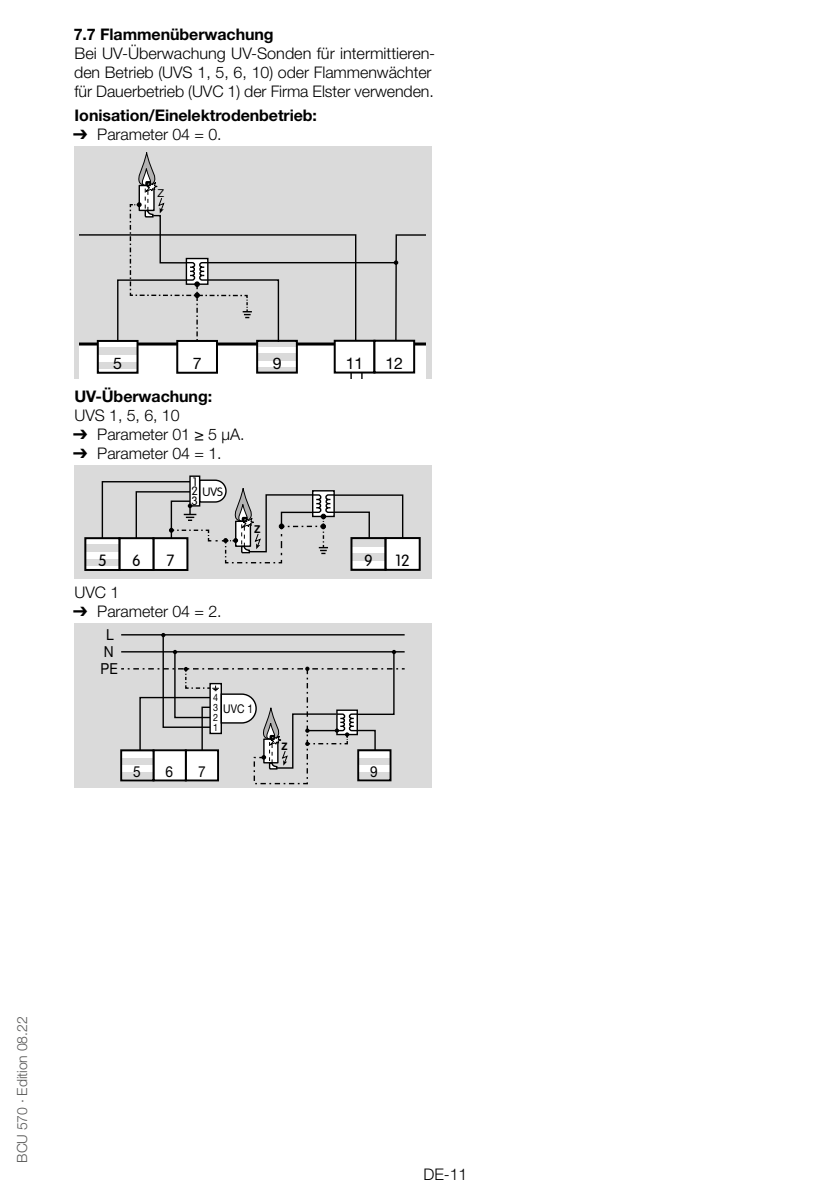
<style>
.page{position:relative;width:840px;height:1191px;background:#fff}
.page>*{position:absolute;margin:0;border:0;box-sizing:border-box;transform-origin:0 0}
.t1{font:300 16px/19.2px "Helvetica Neue LT Pro";letter-spacing:-.005em;color:#000}
.t2{font:700 16px "Helvetica Neue LT Pro";letter-spacing:-.005em;color:#000}
.t3{font:16px "Helvetica Neue LT Pro";color:#000}
.t4{font:300 16px "VAG Rounded Std";color:#000}
.t5{font:15.2px/16.8px "Helvetica Neue LT Pro";color:#000;scale:.9 1}
.t6{font:300 14px "Helvetica Neue LT Pro";letter-spacing:-.005em;color:#575756}
.t7{font:300 12px/18.8px "VAG Rounded Std";color:#000}
.t8{font:12px "Helvetica Neue LT Pro";color:#000;scale:.86 1}
.t9{font:11px "Helvetica Neue LT Pro";color:#000}
.t10{font:700 11px "VAG Rounded Std";color:#000}
.t11{font:700 10.4px "Helvetica Neue LT Pro";color:#000;scale:.9 1}
.t12{font:10px/10px "Helvetica Neue LT Pro";color:#000;text-align:justify;scale:.89 1}
.s1{font-family:"Arial Unicode MS";font-weight:400}
</style>
<div class="page">
<div style="left:74px;top:146px;width:357px;height:232px;background:#dadada"></div>
<svg style="left:79px;top:152px;width:346px;height:226px"></svg>
<div style="left:74px;top:465px;width:357px;height:114px;background:#dadada"></div>
<div style="left:351px;top:538px;width:34px;height:32px;background:#fff"></div>
<div style="left:350px;top:537px;width:36px;height:34px;border:2px solid #000"></div>
<div style="left:385px;top:538px;width:34px;height:32px;background:#fff"></div>
<div style="left:384px;top:537px;width:36px;height:34px;border:2px solid #000"></div>
<div style="left:190px;top:476px;width:9px;height:30px;background:#fff"></div>
<div style="left:189px;top:475px;width:11px;height:31px;border:1px solid #000"></div>
<div style="left:153px;top:538px;width:34px;height:32px;background:#fff"></div>
<div style="left:152px;top:537px;width:36px;height:34px;border:2px solid #000"></div>
<div style="left:119px;top:538px;width:34px;height:32px;background:#fff"></div>
<div style="left:118px;top:537px;width:36px;height:34px;border:2px solid #000"></div>
<svg style="left:87px;top:540px;width:30px;height:28px"></svg>
<div style="left:84px;top:537px;width:36px;height:34px;border:2px solid #000"></div>
<svg style="left:101px;top:479px;width:303px;height:85px"></svg>
<div style="left:74px;top:623px;width:357px;height:165px;background:#dadada"></div>
<div style="left:120px;top:749px;width:34px;height:32px;border:2px solid #000"></div>
<svg style="left:121px;top:633px;width:283px;height:152px"></svg>
<hr style="left:307px;top:730px;width:30px;height:1px;background:#000">
<p class="t2" style="left:74px;top:24px;width:201px">7.7 Flammenüberwachung</p>
<p class="t1" style="left:74px;top:43px;width:362px">Bei UV-Überwachung UV-Sonden für intermittieren&shy;den Betrieb (UVS 1, 5, 6, 10) oder Flammenwächter für Dauerbetrieb (UVC 1) der Firma Elster verwenden.</p>
<p class="t2" style="left:75px;top:105px;width:244px">Ionisation/Einelektrodenbetrieb:</p>
<p class="t1" style="left:73px;top:124px;width:150px"><span class="s1">➔</span> Parameter 04 = 0.</p>
<p class="t9" style="left:157px;top:186px;width:8px">Z</p>
<p class="t3" style="left:113px;top:353px;width:10px">5</p>
<p class="t3" style="left:192px;top:353px;width:10px">7</p>
<p class="t3" style="left:273px;top:353px;width:10px">9</p>
<p class="t3" style="left:345px;top:353px;width:19px">11</p>
<p class="t3" style="left:385px;top:353px;width:19px">12</p>
<p class="t2" style="left:74px;top:386px;width:139px">UV-Überwachung:</p>
<p class="t1" style="left:74px;top:405px;width:107px">UVS 1, 5, 6, 10</p>
<p class="t1" style="left:73px;top:424px;width:173px"><span class="s1">➔</span> Parameter 01 ≥ 5 µA.</p>
<p class="t1" style="left:73px;top:444px;width:150px"><span class="s1">➔</span> Parameter 04 = 1.</p>
<p class="t7" style="left:191px;top:473px;width:8px">1<br>3</p>
<p class="t7" style="left:191px;top:482px;width:33px">2 UVS</p>
<p class="t4" style="left:98px;top:551px;width:10px">5</p>
<p class="t4" style="left:132px;top:551px;width:10px">6</p>
<p class="t4" style="left:166px;top:551px;width:9px">7</p>
<p class="t1" style="left:74px;top:582px;width:46px">UVC 1</p>
<p class="t1" style="left:73px;top:601px;width:150px"><span class="s1">➔</span> Parameter 04 = 2.</p>
<p class="t5" style="left:106px;top:626px;width:10px">L</p>
<p class="t5" style="left:100px;top:643px;width:21px">N<br>PE</p>
<p class="t10" style="left:254px;top:522px;width:8px">Z</p>
<p class="t12" style="left:213px;top:692px;width:7px">4<br>3<br>2<br>1</p>
<p class="t8" style="left:223px;top:701px;width:36px">UVC 1</p>
<p class="t11" style="left:281px;top:740px;width:8px">Z</p>
<p class="t4" style="left:364px;top:551px;width:10px">9</p>
<p class="t4" style="left:395px;top:551px;width:16px">12</p>
<p class="t5" style="left:133px;top:762px;width:10px">5</p>
<p class="t5" style="left:165px;top:762px;width:10px">6</p>
<p class="t5" style="left:198px;top:762px;width:10px">7</p>
<p class="t5" style="left:370px;top:762px;width:10px">9</p>
<p class="t6" style="left:13px;top:1162px;width:148px;rotate:-90deg">BCU 570 · Edition 08.22</p>
<p class="t1" style="left:423px;top:1164px;width:45px">DE-11</p>
</div>
